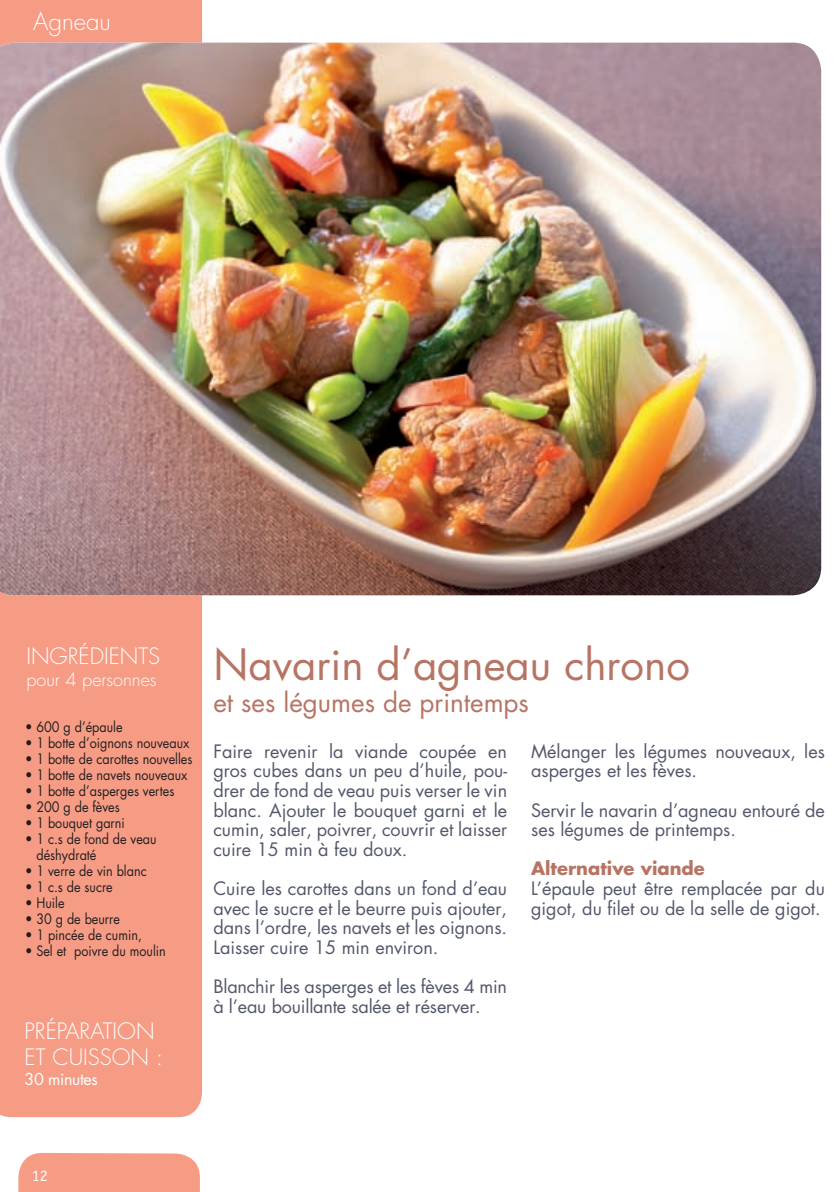
<style>
.page{position:relative;width:836px;height:1192px;background:#fff}
.page>*{position:absolute;margin:0;border:0;box-sizing:border-box;transform-origin:0 0}
.t1{font:42px "Futura";color:#b77464}
.t2{font:26px "Futura";color:#b77464}
.t3{font:300 24px "Futura";color:#fff}
.t4{font:300 22px/26.4px "Futura";color:#fff}
.t5{font:18px/19.6px "Futura";color:#53576a}
.t6{font:700 18px "Futura";color:#b77464}
.t7{font:300 18px "Futura";color:#fff}
.t8{font:16px "Futura";letter-spacing:-.02em;color:#fff}
.t9{font:16px "Officina Sans";color:#fff}
.t10{font:14px/16px "Futura";color:#231f20;scale:.9 1}
</style>
<div class="page">
<svg style="left:18px;top:1152px;width:182px;height:39px;background:#f6a28d"></svg>
<div style="left:0;top:0;width:202px;height:1116px;background:#f69c85"></div>
<img style="left:0;top:43px;width:821px;height:552px">
<h3 class="t3" style="left:33px;top:7px;width:79px">Agneau</h3>
<p class="t4" style="left:26px;top:643px;width:135px">INGRÉDIENTS</p>
<p class="t7" style="left:26px;top:668px;width:132px">pour 4 personnes</p>
<p class="t10" style="left:25px;top:718px;width:110px">• 600 g d’épaule</p>
<p class="t10" style="left:25px;top:734px;width:184px">• 1 botte d’oignons nouveaux</p>
<p class="t10" style="left:25px;top:750px;width:188px">• 1 botte de carottes nouvelles</p>
<p class="t10" style="left:25px;top:766px;width:182px">• 1 botte de navets nouveaux</p>
<p class="t10" style="left:25px;top:782px;width:167px">• 1 botte d’asperges vertes</p>
<p class="t10" style="left:25px;top:798px;width:107px">• 200 g de fèves</p>
<p class="t10" style="left:25px;top:814px;width:112px">• 1 bouquet garni</p>
<p class="t10" style="left:36px;top:830px;width:135px;text-indent:-11px">• 1 c.s de fond de veau déshydraté</p>
<p class="t10" style="left:25px;top:862px;width:137px">• 1 verre de vin blanc</p>
<p class="t10" style="left:25px;top:878px;width:99px">• 1 c.s de sucre</p>
<p class="t10" style="left:25px;top:894px;width:45px">• Huile</p>
<p class="t10" style="left:25px;top:910px;width:107px">• 30 g de beurre</p>
<p class="t10" style="left:25px;top:926px;width:131px">• 1 pincée de cumin,</p>
<p class="t10" style="left:25px;top:942px;width:158px">• Sel et poivre du moulin</p>
<p class="t4" style="left:25px;top:1017px;width:140px">PRÉPARATION<br>ET CUISSON :</p>
<p class="t8" style="left:25px;top:1068px;width:75px">30 minutes</p>
<h1 class="t1" style="left:213px;top:637px;width:478px">Navarin d’agneau chrono</h1>
<h2 class="t2" style="left:213px;top:685px;width:317px">et ses légumes de printemps</h2>
<p class="t5" style="left:213px;top:741px;width:295px;text-align:justify">Faire revenir la viande coupée en gros cubes dans un peu d’huile, pou&shy;drer de fond de veau puis verser le vin blanc. Ajouter le bouquet garni et le cumin, saler, poivrer, couvrir et laisser cuire 15 min à feu doux.</p>
<p class="t5" style="left:213px;top:878px;width:295px;text-align:justify">Cuire les carottes dans un fond d’eau avec le sucre et le beurre puis ajouter, dans l’ordre, les navets et les oignons.<br>Laisser cuire 15 min environ.</p>
<p class="t5" style="left:213px;top:976px;width:295px">Blanchir les asperges et les fèves 4 min à l’eau bouillante salée et réserver.</p>
<p class="t5" style="left:531px;top:741px;width:295px">Mélanger les légumes nouveaux, les asperges et les fèves.</p>
<p class="t5" style="left:531px;top:800px;width:295px">Servir le navarin d’agneau entouré de ses légumes de printemps.</p>
<p class="t6" style="left:531px;top:856px;width:175px">Alternative viande</p>
<p class="t5" style="left:531px;top:878px;width:295px">L’épaule peut être remplacée par du gigot, du filet ou de la selle de gigot.</p>
<p class="t9" style="left:32px;top:1166px;width:17px">12</p>
</div>
